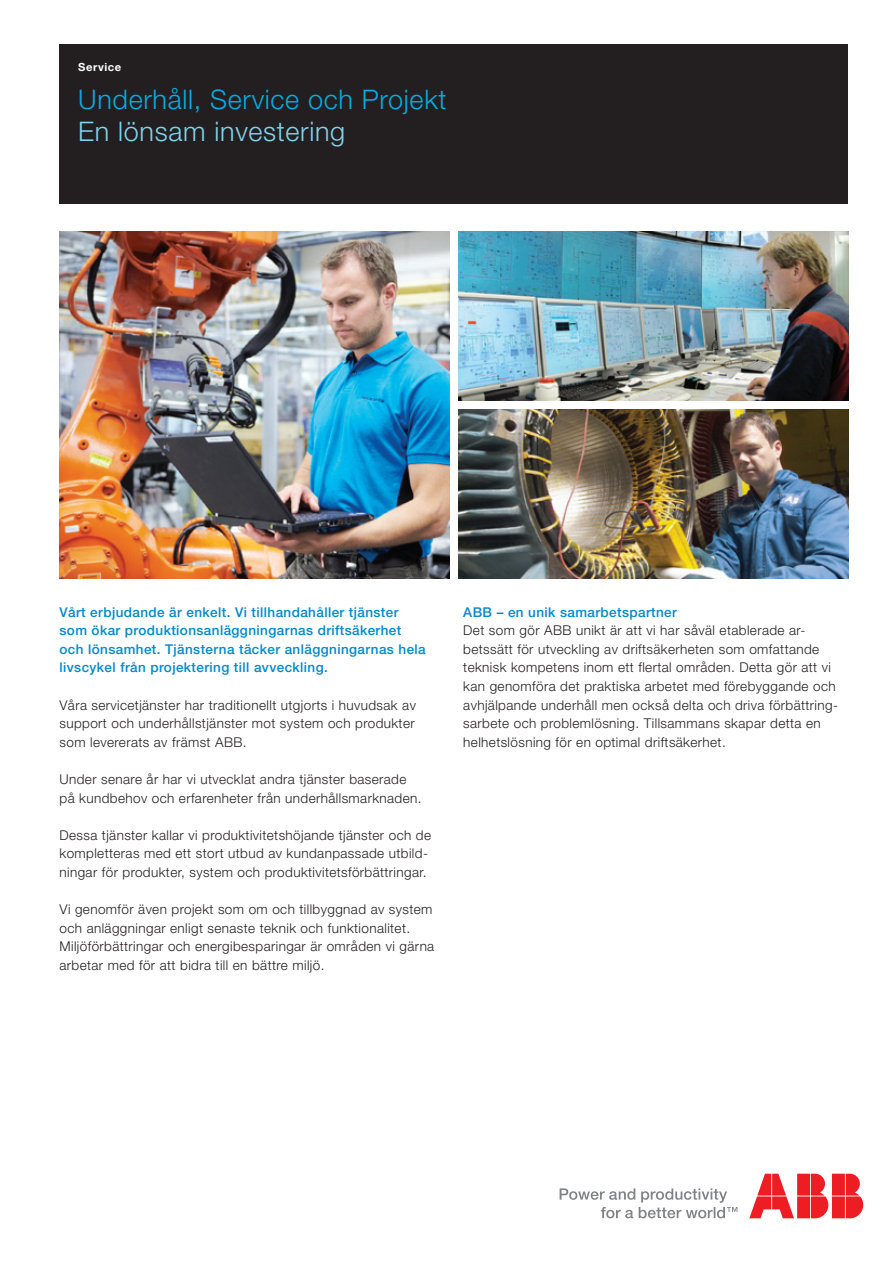
<style>
.page{position:relative;width:893px;height:1263px;background:#fff}
.page>*{position:absolute;margin:0;border:0;box-sizing:border-box;transform-origin:0 0}
.t1{font:300 27px "Helvetica Neue";letter-spacing:.025em;color:#03ade5}
.t2{font:300 27px "Helvetica Neue";letter-spacing:.025em;color:#7fd3ec}
.t3{font:300 13.5px/18.6px "Helvetica Neue";letter-spacing:.03em;color:#231f20}
.t4{font:500 13.5px/18.6px "Helvetica Neue";letter-spacing:.03em;color:#0089cf}
.t5{font:700 11.25px "Helvetica Neue";letter-spacing:.05em;color:#fff}
</style>
<div class="page">
<img style="left:60px;top:232px;width:389px;height:346px">
<div style="left:60px;top:45px;width:788px;height:159px;background:#231f20"></div>
<img style="left:459px;top:232px;width:389px;height:168px">
<img style="left:459px;top:410px;width:389px;height:168px">
<svg style="left:560px;top:1188px;width:177px;height:30px"></svg>
<svg style="left:749px;top:1174px;width:114px;height:44px"></svg>
<p class="t5" style="left:78px;top:60px;width:45px">Service</p>
<h1 class="t1" style="left:78px;top:83px;width:370px">Underhåll, Service och Projekt</h1>
<h1 class="t2" style="left:78px;top:115px;width:269px">En lönsam investering</h1>
<p class="t4" style="left:60px;top:602px;width:368px">Vårt erbjudande är enkelt. Vi tillhandahåller tjänster som ökar produktionsanläggningarnas driftsäkerhet och lönsamhet. Tjänsterna täcker anläggningarnas hela livscykel från projektering till avveckling.</p>
<p class="t3" style="left:60px;top:695px;width:358px;text-align:justify">Våra servicetjänster har traditionellt utgjorts i huvudsak av support och underhållstjänster mot system och produkter som levererats av främst ABB.</p>
<p class="t3" style="left:60px;top:769px;width:363px">Under senare år har vi utvecklat andra tjänster baserade på kundbehov och erfarenheter från underhållsmarknaden.</p>
<p class="t3" style="left:60px;top:825px;width:373px">Dessa tjänster kallar vi produktivitetshöjande tjänster och de kompletteras med ett stort utbud av kundanpassade utbild&shy;ningar för produkter, system och produktivitetsförbättringar.</p>
<p class="t3" style="left:60px;top:900px;width:376px">Vi genomför även projekt som om och tillbyggnad av system och anläggningar enligt senaste teknik och funktionalitet.<br>Miljöförbättringar och energibesparingar är områden vi gärna arbetar med för att bidra till en bättre miljö.</p>
<p class="t4" style="left:463px;top:602px;width:215px">ABB – en unik samarbetspartner</p>
<p class="t3" style="left:463px;top:621px;width:376px">Det som gör ABB unikt är att vi har såväl etablerade ar&shy;betssätt för utveckling av driftsäkerheten som omfattande teknisk kompetens inom ett flertal områden. Detta gör att vi kan genomföra det praktiska arbetet med förebyggande och avhjälpande underhåll men också delta och driva förbättring&shy;sarbete och problemlösning. Tillsammans skapar detta en helhetslösning för en optimal driftsäkerhet.</p>
</div>
